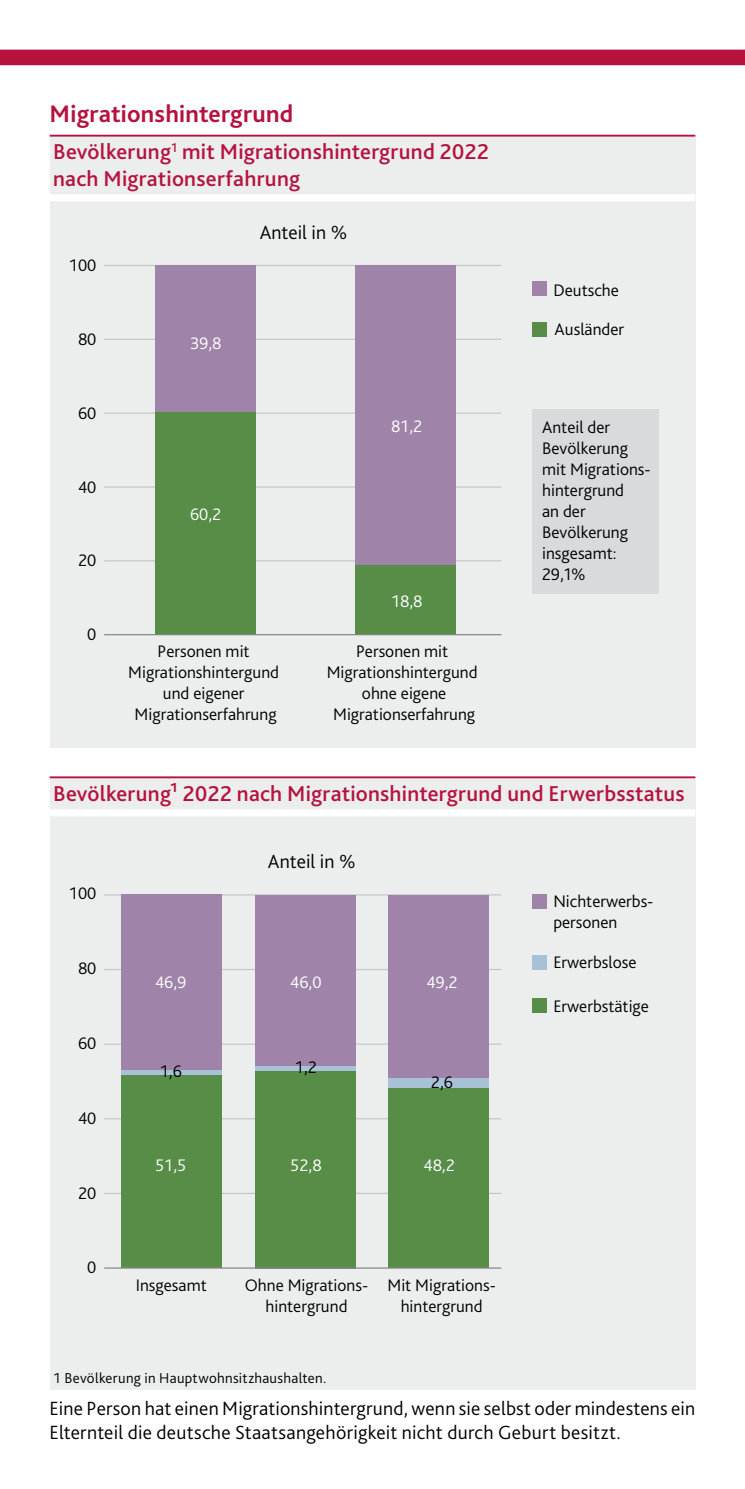
<style>
.page{position:relative;width:745px;height:1489px;background:#fff}
.page>*{position:absolute;margin:0;border:0;box-sizing:border-box;transform-origin:0 0}
.Headline_Tabelle{font:700 25px "Bliss 2";letter-spacing:.01em;color:#b5123e}
.Tabelle_rote_Übersch{font:500 22.5px/27px "Bliss 2";letter-spacing:.01em;color:#b5123e}
.Fließtext{font:300 20px/24px "Bliss 2";letter-spacing:.01em;color:#000}
.t1{font:300 17.5px/21px "Bliss 2";color:#000;text-align:center}
.t2{font:300 17.5px "Bliss 2";color:#fff}
.Fussnote{font:300 15px "Bliss 2";letter-spacing:.02em;color:#000}
</style>
<div class="page">
<div style="left:0;top:50px;width:744px;height:15px;background:#b5123e"></div>
<div style="left:50px;top:811px;width:644px;height:578px;background:#eceded"></div>
<div style="left:531px;top:894px;width:15px;height:14px;background:#a083a8"></div>
<div style="left:531px;top:998px;width:15px;height:14px;background:#578d47"></div>
<div style="left:531px;top:955px;width:15px;height:14px;background:#a7c1d7"></div>
<hr style="left:104px;top:968px;width:397px;height:2px;background:#c6c7c8">
<hr style="left:104px;top:1043px;width:397px;height:1px;background:#c6c7c8">
<hr style="left:104px;top:1118px;width:397px;height:1px;background:#c6c7c8">
<hr style="left:104px;top:1192px;width:397px;height:1px;background:#c6c7c8">
<hr style="left:104px;top:894px;width:397px;height:1px;background:#c6c7c8">
<div style="left:122px;top:894px;width:100px;height:175px;background:#a083a8"></div>
<div style="left:255px;top:894px;width:100px;height:172px;background:#a083a8"></div>
<div style="left:388px;top:894px;width:100px;height:184px;background:#a083a8"></div>
<div style="left:122px;top:1069px;width:100px;height:6px;background:#a7c1d7"></div>
<hr style="left:255px;top:1066px;width:100px;height:4px;background:#a7c1d7">
<div style="left:388px;top:1078px;width:100px;height:10px;background:#a7c1d7"></div>
<div style="left:122px;top:1075px;width:100px;height:192px;background:#578d47"></div>
<div style="left:255px;top:1070px;width:100px;height:197px;background:#578d47"></div>
<div style="left:388px;top:1088px;width:100px;height:179px;background:#578d47"></div>
<hr style="left:104px;top:1267px;width:397px;height:1px;background:#87888a">
<div style="left:50px;top:777px;width:644px;height:35px;background:#eceded"></div>
<div style="left:50px;top:809px;width:644px;height:7px;background:#fff"></div>
<hr style="left:50px;top:776px;width:644px;height:2px;background:#b5123e">
<div style="left:50px;top:191px;width:644px;height:557px;background:#eceded"></div>
<div style="left:531px;top:281px;width:15px;height:15px;background:#a083a8"></div>
<div style="left:531px;top:323px;width:15px;height:14px;background:#578d47"></div>
<div style="left:531px;top:410px;width:127px;height:184px;background:#d9dadb"></div>
<hr style="left:104px;top:265px;width:397px;height:1px;background:#c6c7c8">
<hr style="left:104px;top:339px;width:397px;height:1px;background:#c6c7c8">
<hr style="left:104px;top:412px;width:397px;height:2px;background:#c6c7c8">
<hr style="left:104px;top:486px;width:397px;height:1px;background:#c6c7c8">
<hr style="left:104px;top:560px;width:397px;height:1px;background:#c6c7c8">
<div style="left:155px;top:265px;width:100px;height:147px;background:#a083a8"></div>
<div style="left:355px;top:265px;width:100px;height:300px;background:#a083a8"></div>
<div style="left:155px;top:412px;width:100px;height:222px;background:#578d47"></div>
<div style="left:355px;top:565px;width:100px;height:69px;background:#578d47"></div>
<hr style="left:104px;top:634px;width:397px;height:1px;background:#87888a">
<div style="left:50px;top:136px;width:644px;height:62px;background:#eceded"></div>
<div style="left:50px;top:194px;width:644px;height:7px;background:#fff"></div>
<hr style="left:50px;top:135px;width:644px;height:2px;background:#b5123e">
<p class="Headline_Tabelle" style="left:50px;top:99px;width:245px">Migrationshintergrund</p>
<p class="Tabelle_rote_Übersch" style="left:53px;top:138px;width:437px">Bevölkerung<sup>1</sup> mit Migrationshintergrund 2022 nach Migrationserfahrung</p>
<p class="t1" style="left:69px;top:254px;width:29px">100</p>
<p class="t1" style="left:78px;top:328px;width:20px">80</p>
<p class="t1" style="left:78px;top:402px;width:20px">60</p>
<p class="t1" style="left:78px;top:476px;width:20px">40</p>
<p class="t1" style="left:78px;top:549px;width:20px">20</p>
<p class="t1" style="left:87px;top:623px;width:11px">0</p>
<p class="Fließtext" style="left:259px;top:220px;width:89px">Anteil in %</p>
<p class="t2" style="left:190px;top:332px;width:33px">39,8</p>
<p class="t2" style="left:190px;top:503px;width:33px">60,2</p>
<p class="t2" style="left:391px;top:415px;width:33px">81,2</p>
<p class="t2" style="left:391px;top:590px;width:33px">18,8</p>
<p class="t1" style="left:128px;top:640px;width:152px">Personen mit<br>Migrationshintergund und eigener<br>Migrationserfahrung</p>
<p class="t1" style="left:326px;top:640px;width:152px">Personen mit<br>Migrationshintergund ohne eigene<br>Migrationserfahrung</p>
<p class="t1" style="left:553px;top:279px;width:67px">Deutsche</p>
<p class="t1" style="left:554px;top:318px;width:71px">Ausländer</p>
<p class="t1" style="left:541px;top:416px;width:110px;text-align:left">Anteil der<br>Bevölkerung mit Migrations&shy;hintergrund<br>an der<br>Bevölkerung insgesamt:<br>29,1%</p>
<p class="Tabelle_rote_Übersch" style="left:53px;top:779px;width:632px">Bevölkerung¹ 2022 nach Migrationshintergrund und Erwerbsstatus</p>
<p class="t1" style="left:69px;top:882px;width:29px">100</p>
<p class="Fließtext" style="left:268px;top:848px;width:89px">Anteil in %</p>
<p class="t1" style="left:78px;top:957px;width:20px">80</p>
<p class="t1" style="left:78px;top:1031px;width:20px">60</p>
<p class="t1" style="left:78px;top:1106px;width:20px">40</p>
<p class="t1" style="left:78px;top:1181px;width:20px">20</p>
<p class="t2" style="left:155px;top:971px;width:33px">46,9</p>
<p class="t2" style="left:290px;top:971px;width:33px">46,0</p>
<p class="t1" style="left:160px;top:1060px;width:24px">1,6</p>
<p class="t1" style="left:295px;top:1056px;width:24px">1,2</p>
<p class="t2" style="left:155px;top:1153px;width:33px">51,5</p>
<p class="t2" style="left:290px;top:1153px;width:33px">52,8</p>
<p class="t2" style="left:426px;top:971px;width:33px">49,2</p>
<p class="t1" style="left:430px;top:1070px;width:24px">2,6</p>
<p class="t2" style="left:423px;top:1153px;width:33px">48,2</p>
<p class="t1" style="left:87px;top:1256px;width:11px">0</p>
<p class="t1" style="left:136px;top:1274px;width:72px">Insgesamt</p>
<p class="t1" style="left:244px;top:1274px;width:125px">Ohne Migrations&shy;hintergrund</p>
<p class="t1" style="left:387px;top:1274px;width:110px">Mit Migrations&shy;hintergrund</p>
<p class="Fussnote" style="left:53px;top:1368px;width:274px">1 Bevölkerung in Hauptwohnsitzhaushalten.</p>
<p class="t1" style="left:553px;top:890px;width:102px;text-align:left">Nichterwerbs&shy;personen</p>
<p class="t1" style="left:553px;top:951px;width:84px">Erwerbslose</p>
<p class="t1" style="left:553px;top:994px;width:97px">Erwerbstätige</p>
<p class="Fließtext" style="left:50px;top:1395px;width:646px">Eine Person hat einen Migrationshintergrund, wenn sie selbst oder mindestens ein<br>Elternteil die deutsche Staatsangehörigkeit nicht durch Geburt besitzt.</p>
</div>
